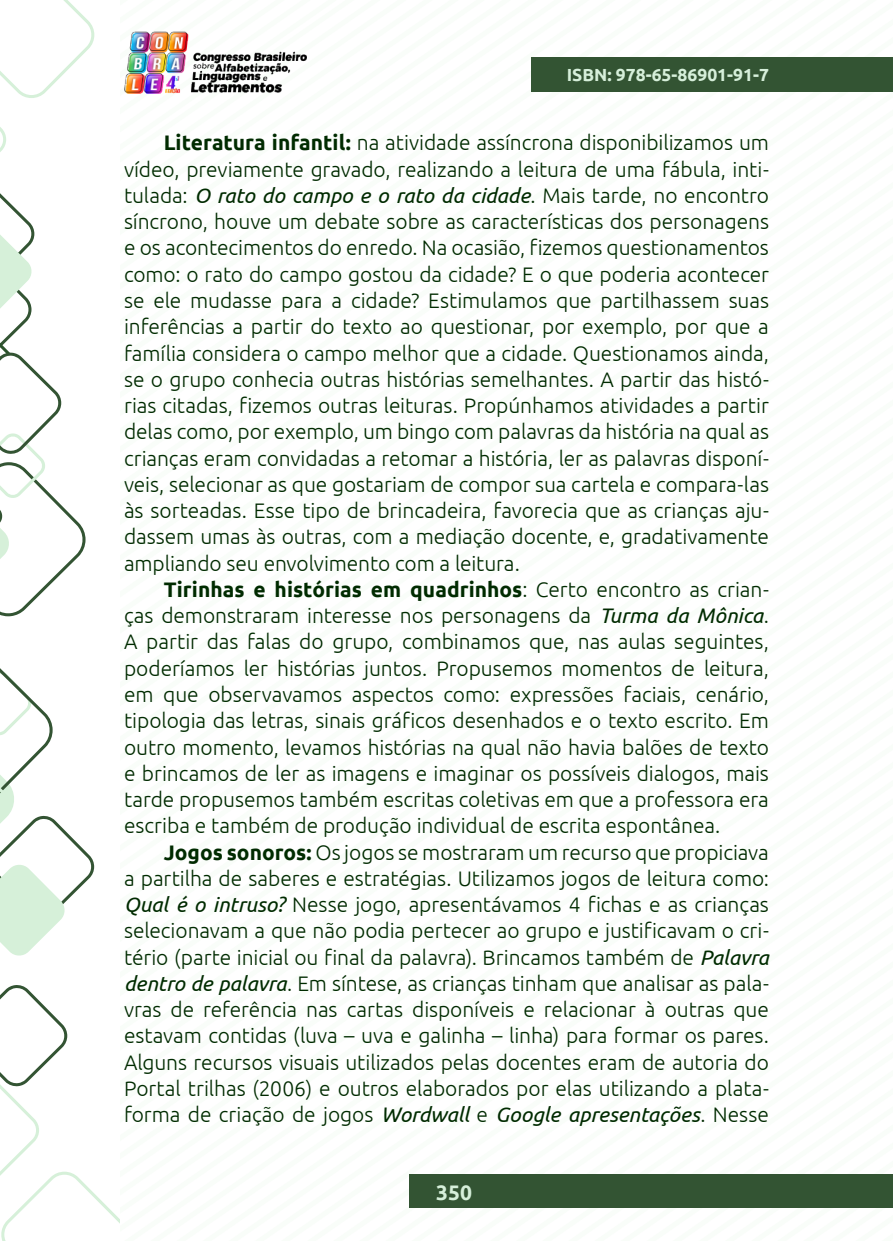
<style>
.page{position:relative;width:893px;height:1241px;background:#fff}
.page>*{position:absolute;margin:0;border:0;box-sizing:border-box;transform-origin:0 0}
._8_CORPO{font:300 21px/26.2px "Ubuntu";letter-spacing:-.005em;color:#002b00;text-align:justify}
.t1{font:700 21px "Ubuntu";color:#d6efda}
.t2{font:700 17.5px "Ubuntu";color:#d6efda}
.s1{font-weight:700}
.s2{font-weight:400;font-style:italic}
</style>
<div class="page">
<img style="left:124px;top:31px;width:182px;height:62px">
<div style="left:532px;top:57px;width:361px;height:35px;background:#335433"></div>
<div style="left:410px;top:1174px;width:483px;height:33px;background:#335433"></div>
<svg style="left:0;top:985px;width:119px;height:255px"></svg>
<svg style="left:0;top:0;width:94px;height:616px"></svg>
<svg style="left:0;top:668px;width:94px;height:288px"></svg>
<p class="t2" style="left:567px;top:64px;width:204px">ISBN: 978-65-86901-91-7</p>
<p class="_8_CORPO" style="left:124px;top:129px;width:646px;text-indent:40px"><span class="s1">Literatura infantil:</span> na atividade assíncrona disponibilizamos um vídeo, previamente gravado, realizando a leitura de uma fábula, inti&shy;tulada: <span class="s2">O rato do campo e o rato da cidade</span>. Mais tarde, no encontro síncrono, houve um debate sobre as características dos personagens e os acontecimentos do enredo. Na ocasião, fizemos questionamentos como: o rato do campo gostou da cidade? E o que poderia acontecer se ele mudasse para a cidade? Estimulamos que partilhassem suas inferências a partir do texto ao questionar, por exemplo, por que a família considera o campo melhor que a cidade. Questionamos ainda, se o grupo conhecia outras histórias semelhantes. A partir das histó&shy;rias citadas, fizemos outras leituras. Propúnhamos atividades a partir delas como, por exemplo, um bingo com palavras da história na qual as crianças eram convidadas a retomar a história, ler as palavras disponí&shy;veis, selecionar as que gostariam de compor sua cartela e compara-las às sorteadas. Esse tipo de brincadeira, favorecia que as crianças aju&shy;dassem umas às outras, com a mediação docente, e, gradativamente ampliando seu envolvimento com a leitura.</p>
<p class="_8_CORPO" style="left:124px;top:575px;width:646px;text-indent:40px"><span class="s1">Tirinhas e histórias em quadrinhos</span>: Certo encontro as crian&shy;ças demonstraram interesse nos personagens da <span class="s2">Turma da Mônica</span>.<br>A partir das falas do grupo, combinamos que, nas aulas seguintes, poderíamos ler histórias juntos. Propusemos momentos de leitura, em que observavamos aspectos como: expressões faciais, cenário, tipologia das letras, sinais gráficos desenhados e o texto escrito. Em outro momento, levamos histórias na qual não havia balões de texto e brincamos de ler as imagens e imaginar os possíveis dialogos, mais tarde propusemos também escritas coletivas em que a professora era escriba e também de produção individual de escrita espontânea.</p>
<p class="_8_CORPO" style="left:124px;top:838px;width:646px;text-indent:40px"><span class="s1">Jogos sonoros:</span> Os jogos se mostraram um recurso que propiciava a partilha de saberes e estratégias. Utilizamos jogos de leitura como:<br><span class="s2">Qual é o intruso?</span> Nesse jogo, apresentávamos 4 fichas e as crianças selecionavam a que não podia pertecer ao grupo e justificavam o cri&shy;tério (parte inicial ou final da palavra). Brincamos também de <span class="s2">Palavra dentro de palavra</span>. Em síntese, as crianças tinham que analisar as pala&shy;vras de referência nas cartas disponíveis e relacionar à outras que estavam contidas (luva – uva e galinha – linha) para formar os pares.<br>Alguns recursos visuais utilizados pelas docentes eram de autoria do Portal trilhas (2006) e outros elaborados por elas utilizando a plata&shy;forma de criação de jogos <span class="s2">Wordwall</span> e <span class="s2">Google apresentações</span>. Nesse</p>
<p class="t1" style="left:436px;top:1178px;width:37px">350</p>
</div>
